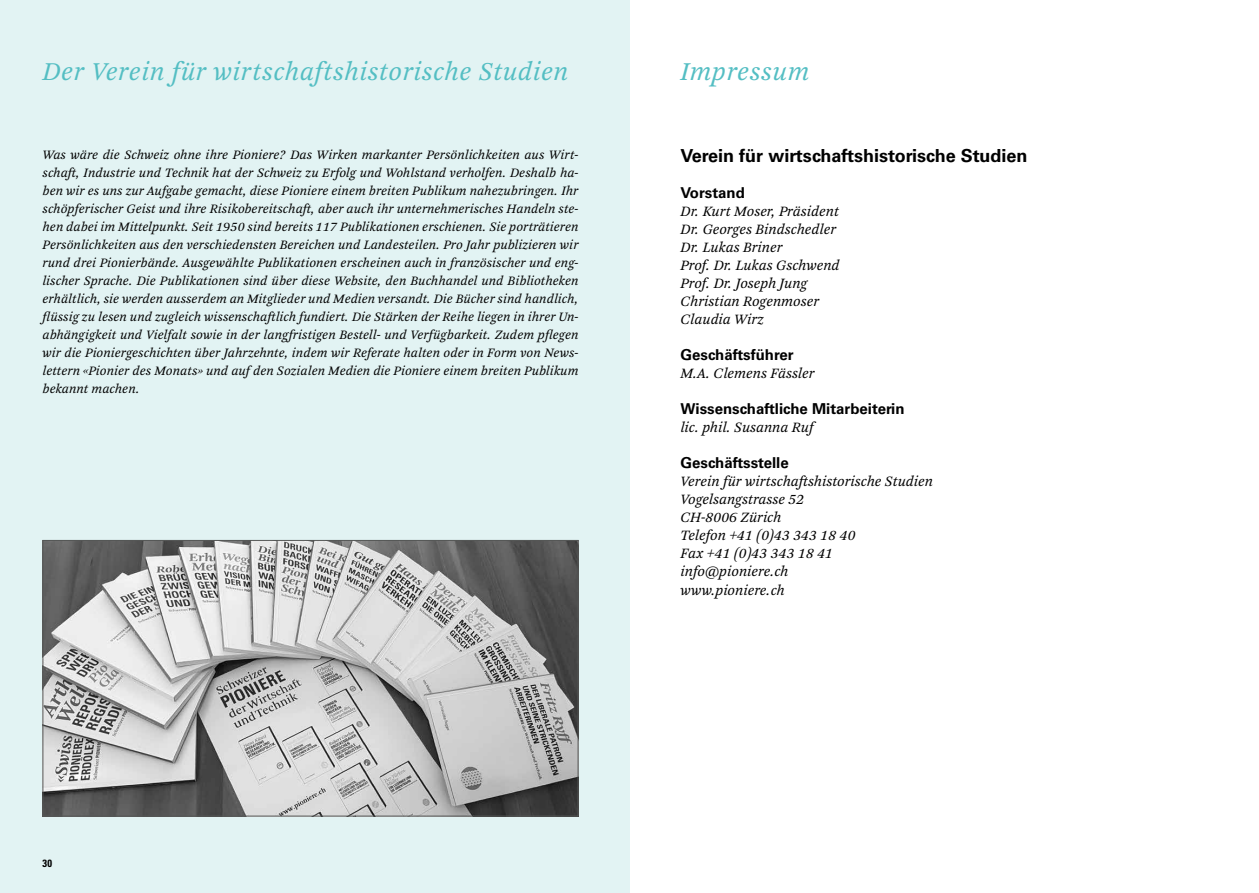
<style>
.page{position:relative;width:1259px;height:893px;background:#fff}
.page>*{position:absolute;margin:0;border:0;box-sizing:border-box;transform-origin:0 0}
.t1{font:italic 27px "Arnhem Pro Blond";letter-spacing:.02em;color:#54bec3}
.t2{font:700 18px "Univers LT Std";color:#000}
.t3{font:italic 15px/18px "Arnhem Pro Blond";color:#000}
.t4{font:700 15px "Univers LT Std";color:#000}
.t5{font:italic 13.5px/18px "Arnhem Pro Blond";letter-spacing:.005em;color:#000;text-align:justify}
.t6{font:700 condensed 10.5px "Univers LT Std";color:#000}
</style>
<div class="page">
<div style="left:0;top:0;width:629px;height:893px;background:#e2f3f3"></div>
<img style="left:45px;top:542px;width:531px;height:272px">
<div style="left:43px;top:540px;width:535px;height:276px;border:1px solid #555756"></div>
<h1 class="t1" style="left:43px;top:54px;width:527px">Der Verein für wirtschaftshistorische Studien</h1>
<p class="t5" style="left:43px;top:146px;width:537px">Was wäre die Schweiz ohne ihre Pioniere? Das Wirken markanter Persönlichkeiten aus Wirt&shy;schaft, Industrie und Technik hat der Schweiz zu Erfolg und Wohlstand verholfen. Deshalb ha&shy;ben wir es uns zur Aufgabe gemacht, diese Pioniere einem breiten Publikum nahezubringen. Ihr schöpferischer Geist und ihre Risikobereitschaft, aber auch ihr unternehmerisches Handeln ste&shy;hen dabei im Mittelpunkt. Seit 1950 sind bereits 117 Publikationen erschienen. Sie porträtieren Persönlichkeiten aus den verschiedensten Bereichen und Landesteilen. Pro Jahr publizieren wir rund drei Pionierbände. Ausgewählte Publikationen erscheinen auch in französischer und eng&shy;lischer Sprache. Die Publikationen sind über diese Website, den Buchhandel und Bibliotheken erhältlich, sie werden ausserdem an Mitglieder und Medien versandt. Die Bücher sind handlich, flüssig zu lesen und zugleich wissenschaftlich fundiert. Die Stärken der Reihe liegen in ihrer Un&shy;abhängigkeit und Vielfalt sowie in der langfristigen Bestell- und Verfügbarkeit. Zudem pflegen wir die Pioniergeschichten über Jahrzehnte, indem wir Referate halten oder in Form von News&shy;lettern «Pionier des Monats» und auf den Sozialen Medien die Pioniere einem breiten Publikum bekannt machen.</p>
<h1 class="t1" style="left:680px;top:54px;width:130px">Impressum</h1>
<h2 class="t2" style="left:680px;top:145px;width:348px">Verein für wirtschaftshistorische Studien</h2>
<p class="t4" style="left:680px;top:184px;width:66px">Vorstand</p>
<p class="t3" style="left:680px;top:202px;width:161px">Dr. Kurt Moser, Präsident<br>Dr. Georges Bindschedler<br>Dr. Lukas Briner<br>Prof. Dr. Lukas Gschwend<br>Prof. Dr. Joseph Jung<br>Christian Rogenmoser<br>Claudia Wirz</p>
<p class="t4" style="left:680px;top:346px;width:115px">Geschäftsführer</p>
<p class="t3" style="left:680px;top:364px;width:135px">M.A. Clemens Fässler</p>
<p class="t4" style="left:680px;top:400px;width:226px">Wissenschaftliche Mitarbeiterin</p>
<p class="t3" style="left:680px;top:418px;width:134px">lic. phil. Susanna Ruf</p>
<p class="t4" style="left:680px;top:454px;width:110px">Geschäftsstelle</p>
<p class="t3" style="left:680px;top:472px;width:254px">Verein für wirtschaftshistorische Studien<br>Vogelsangstrasse 52<br>CH-8006 Zürich<br>Telefon +41 (0)43 343 18 40<br>Fax +41 (0)43 343 18 41 info@pioniere.ch</p>
<p class="t3" style="left:680px;top:582px;width:106px">www.pioniere.ch</p>
<p class="t6" style="left:43px;top:856px;width:11px">30</p>
</div>
